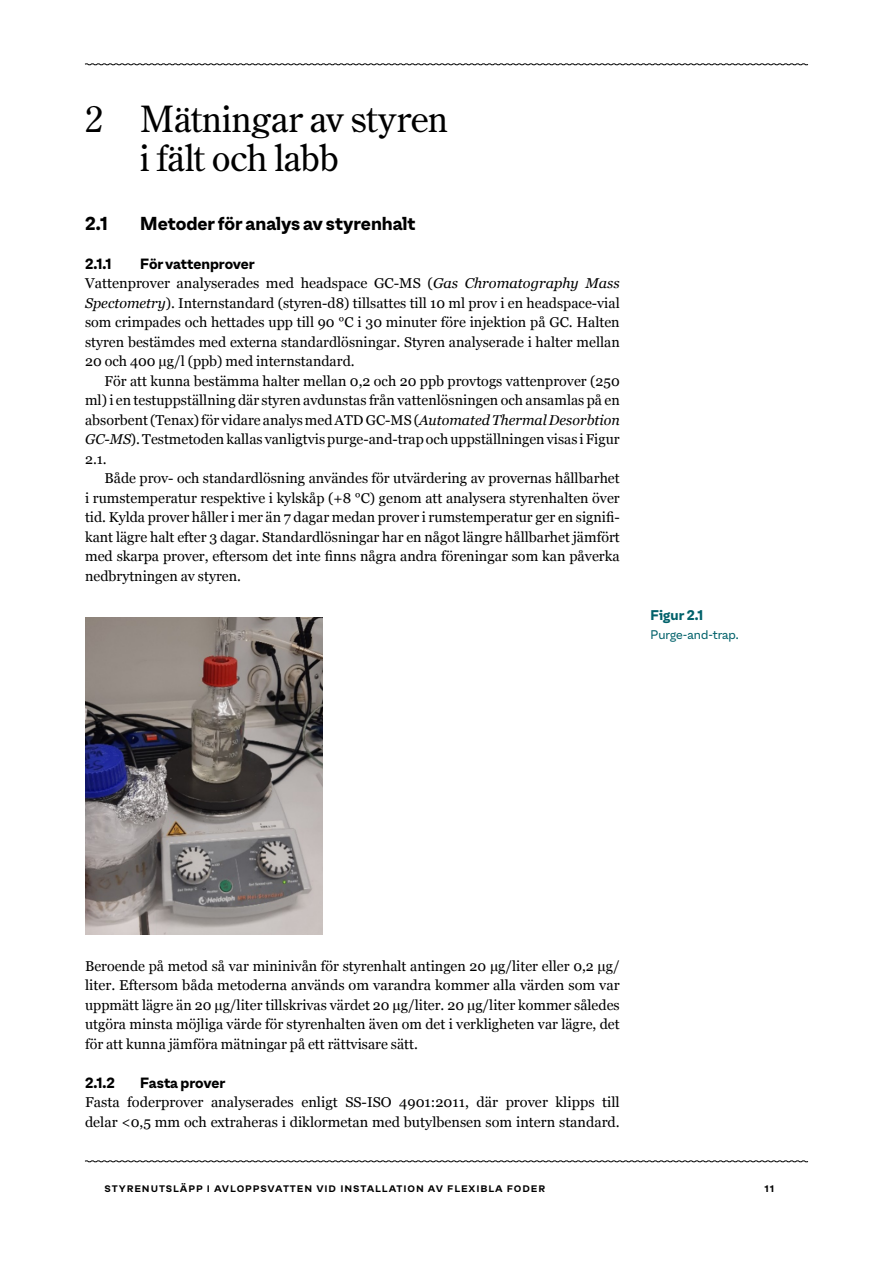
<style>
.page{position:relative;width:893px;height:1263px;background:#fff}
.page>*{position:absolute;margin:0;border:0;box-sizing:border-box;transform-origin:0 0}
.t1{font:36px/39px "Century Old Style Std";letter-spacing:-.01em;color:#000}
.t2{font:700 18px "Oli Grotesk L";letter-spacing:-.005em;color:#000}
.t3{font:14.25px/19.5px "Georgia";color:#000;text-align:justify}
.t4{font:700 14.25px "Oli Grotesk L";letter-spacing:-.005em;color:#000}
.t5{font:700 13.5px "Oli Grotesk L";color:#00616a}
.t6{font:500 12px "Oli Grotesk L";letter-spacing:.075em;color:#000}
.t7{font:12px "Oli Grotesk L";color:#00616a}
.s1{font-style:italic}
</style>
<div class="page">
<svg style="left:85px;top:1160px;width:723px;height:2px"></svg>
<svg style="left:85px;top:63px;width:723px;height:3px"></svg>
<img style="left:85px;top:618px;width:238px;height:317px">
<h1 class="t1" style="left:140px;top:99px;width:309px;text-indent:-55px">2 Mätningar av styren i fält och labb</h1>
<p class="t2" style="left:85px;top:209px;width:24px">2.1</p>
<p class="t2" style="left:140px;top:209px;width:277px">Metoder för analys av styrenhalt</p>
<p class="t4" style="left:85px;top:252px;width:28px">2.1.1</p>
<p class="t4" style="left:140px;top:252px;width:116px">För vattenprover</p>
<p class="t3" style="left:85px;top:273px;width:536px">Vattenprover analyserades med headspace GC-MS (<span class="s1">Gas Chromatography Mass Spectometry</span>). Internstandard (styren-d8) tillsattes till 10 ml prov i en headspace-vial som crimpades och hettades upp till 90 °C i 30 minuter före injektion på GC. Halten styren bestämdes med externa standardlösningar. Styren analyserade i halter mellan 20 och 400 µg/l (ppb) med internstandard.</p>
<p class="t3" style="left:85px;top:370px;width:536px;text-indent:19px">För att kunna bestämma halter mellan 0,2 och 20 ppb provtogs vattenprover (250 ml) i en testuppställning där styren avdunstas från vattenlösningen och ansamlas på en absorbent (Tenax) för vidare analys med ATD GC-MS (<span class="s1">Automated Thermal Desorbtion GC-MS</span>). Testmetoden kallas vanligtvis purge-and-trap och uppställningen visas i Figur 2.1.</p>
<p class="t3" style="left:85px;top:468px;width:536px;text-indent:19px">Både prov- och standardlösning användes för utvärdering av provernas hållbarhet i rumstemperatur respektive i kylskåp (+8 °C) genom att analysera styrenhalten över tid. Kylda prover håller i mer än 7 dagar medan prover i rumstemperatur ger en signifi&shy;kant lägre halt efter 3 dagar. Standardlösningar har en något längre hållbarhet jämfört med skarpa prover, eftersom det inte finns några andra föreningar som kan påverka nedbrytningen av styren.</p>
<p class="t5" style="left:651px;top:604px;width:54px">Figur 2.1</p>
<p class="t7" style="left:651px;top:626px;width:90px">Purge-and-trap.</p>
<p class="t3" style="left:85px;top:955px;width:536px">Beroende på metod så var mininivån för styrenhalt antingen 20 µg/liter eller 0,2 µg/ liter. Eftersom båda metoderna används om varandra kommer alla värden som var uppmätt lägre än 20 µg/liter tillskrivas värdet 20 µg/liter. 20 µg/liter kommer således utgöra minsta möjliga värde för styrenhalten även om det i verkligheten var lägre, det för att kunna jämföra mätningar på ett rättvisare sätt.</p>
<p class="t4" style="left:85px;top:1071px;width:31px">2.1.2</p>
<p class="t4" style="left:140px;top:1071px;width:87px">Fasta prover</p>
<p class="t3" style="left:85px;top:1092px;width:536px">Fasta foderprover analyserades enligt SS-ISO 4901:2011, där prover klipps till delar &lt;0,5 mm och extraheras i diklormetan med butylbensen som intern standard.</p>
<p class="t6" style="left:105px;top:1178px;width:442px">Styrenutsläpp i avloppsvatten vid installation av flexibla foder</p>
<p class="t6" style="left:765px;top:1178px;width:11px">11</p>
</div>
